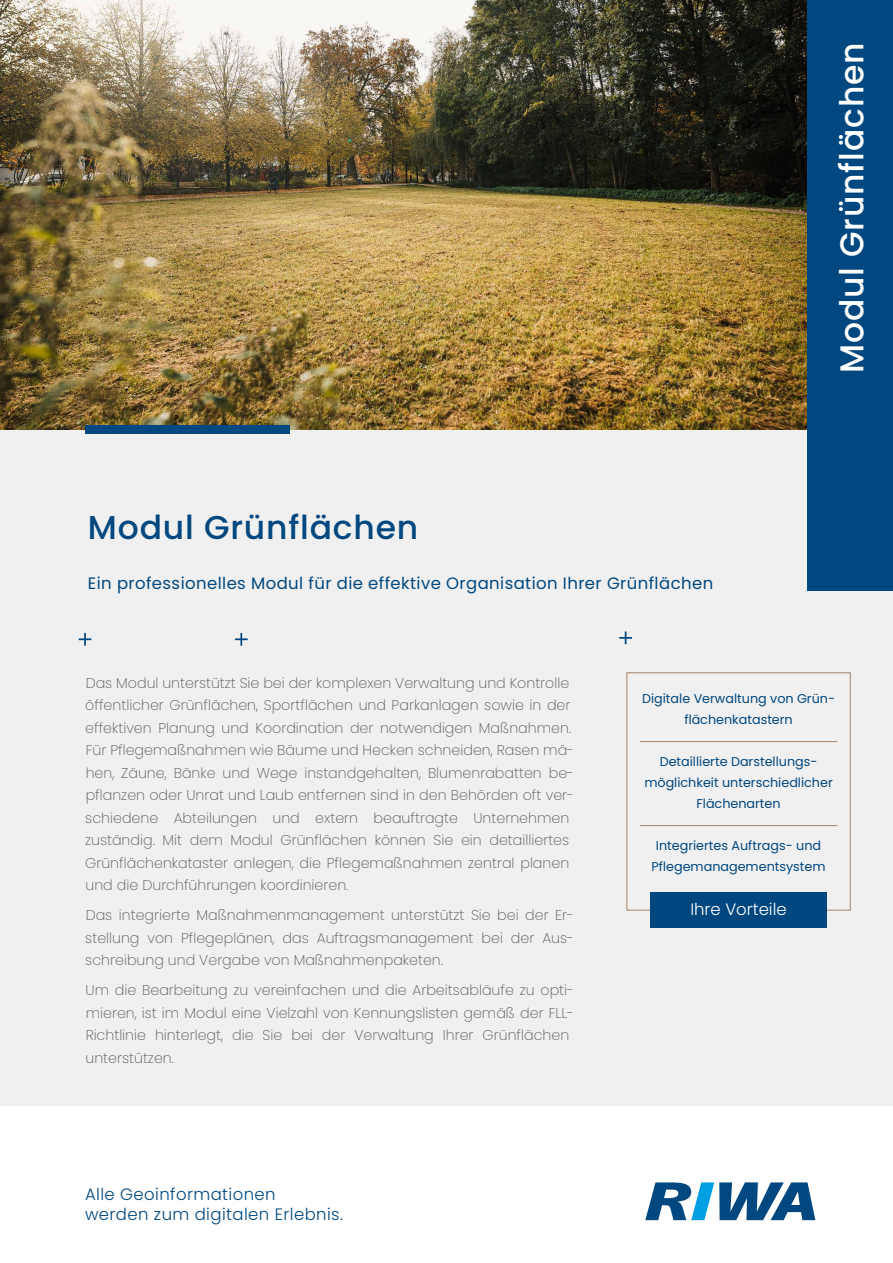
<style>
.page{position:relative;width:893px;height:1263px;background:#fff}
.page>*{position:absolute;margin:0;border:0;box-sizing:border-box;transform-origin:0 0}
.t1{font:500 33px "Poppins";letter-spacing:.025em;color:#00487f}
.t2{font:500 33px "Poppins";letter-spacing:.025em;color:#fff}
.t3{font:16.5px "Poppins";letter-spacing:.025em;color:#00487f}
.t4{font:300 16.5px/19.8px "Poppins";letter-spacing:.025em;color:#00487f}
.t5{font:300 16.5px "Poppins";color:#fff}
.t6{font:200 14.25px/22.5px "Poppins";color:#575756}
.t7{font:12.75px/21px "Poppins";color:#004780;text-align:center}
</style>
<div class="page">
<div style="left:0;top:428px;width:893px;height:677px;background:#f0f0f0"></div>
<svg style="left:645px;top:1182px;width:170px;height:38px"></svg>
<svg style="left:79px;top:633px;width:12px;height:13px"></svg>
<svg style="left:235px;top:633px;width:13px;height:13px"></svg>
<svg style="left:619px;top:631px;width:13px;height:13px"></svg>
<img style="left:0;top:0;width:808px;height:429px">
<div style="left:85px;top:425px;width:204px;height:9px;background:#00487f"></div>
<hr style="left:640px;top:741px;width:197px;height:1px;background:#a68368">
<hr style="left:640px;top:825px;width:197px;height:1px;background:#a68368">
<div style="left:650px;top:892px;width:177px;height:36px;background:#004780"></div>
<div style="left:808px;top:0;width:85px;height:590px;background:#00487f"></div>
<h1 class="t1" style="left:88px;top:509px;width:332px">Modul Grünflächen</h1>
<p class="t3" style="left:88px;top:574px;width:627px">Ein professionelles Modul für die effektive Organisation Ihrer Grünflächen</p>
<h1 class="t2" style="left:833px;top:373px;width:332px;rotate:-90deg">Modul Grünflächen</h1>
<p class="t6" style="left:85px;top:671px;width:490px">Das Modul unterstützt Sie bei der komplexen Verwaltung und Kontrolle öffentlicher Grünflächen, Sportflächen und Parkanlagen sowie in der effektiven Planung und Koordination der notwendigen Maßnahmen.<br>Für Pflegemaßnahmen wie Bäume und Hecken schneiden, Rasen mä&shy;hen, Zäune, Bänke und Wege instandgehalten, Blumenrabatten be&shy;pflanzen oder Unrat und Laub entfernen sind in den Behörden oft ver&shy;schiedene Abteilungen und extern beauftragte Unternehmen zuständig. Mit dem Modul Grünflächen können Sie ein detailliertes Grünflächenkataster anlegen, die Pflegemaßnahmen zentral planen und die Durchführungen koordinieren.</p>
<p class="t6" style="left:85px;top:904px;width:490px;text-align:justify">Das integrierte Maßnahmenmanagement unterstützt Sie bei der Er&shy;stellung von Pflegeplänen, das Auftragsmanagement bei der Aus&shy;schreibung und Vergabe von Maßnahmenpaketen.</p>
<p class="t6" style="left:86px;top:979px;width:490px">Um die Bearbeitung zu vereinfachen und die Arbeitsabläufe zu opti&shy;mieren, ist im Modul eine Vielzahl von Kennungslisten gemäß der FLL-Richtlinie hinterlegt, die Sie bei der Verwaltung Ihrer Grünflächen unterstützen.</p>
<p class="t4" style="left:85px;top:1185px;width:260px">Alle Geoinformationen werden zum digitalen Erlebnis.</p>
<p class="t7" style="left:642px;top:688px;width:194px">Digitale Verwaltung von Grün&shy;flächenkatastern</p>
<p class="t7" style="left:644px;top:751px;width:190px">Detaillierte Darstellungs&shy;möglichkeit unterschiedlicher<br>Flächenarten</p>
<p class="t7" style="left:651px;top:835px;width:176px">Integriertes Auftrags- und<br>Pflegemanagementsystem</p>
<p class="t5" style="left:690px;top:899px;width:98px">Ihre Vorteile</p>
</div>
